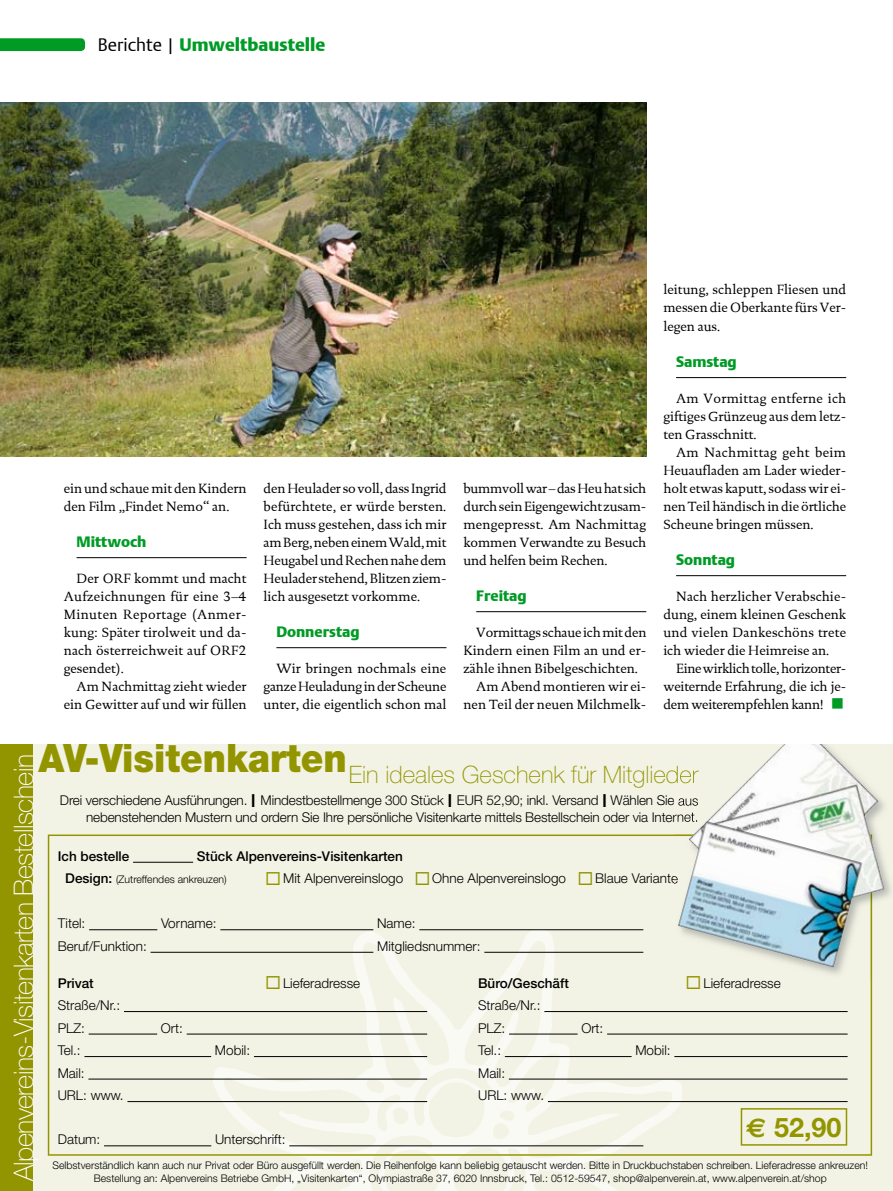
<style>
.page{position:relative;width:893px;height:1191px;background:#fff}
.page>*{position:absolute;margin:0;border:0;box-sizing:border-box;transform-origin:0 0}
.t1{font:900 39.6px "Helvetica Neue";color:#939500;scale:.91 1}
.t2{font:100 27px "Helvetica Neue";letter-spacing:-.02em;color:#fff}
.t3{font:700 27px "Helvetica Neue";color:#939500}
.t4{font:100 24px "Helvetica Neue";color:#939500}
.t5{font:900 18px "DTL Argo T";color:#009b25}
.t6{font:900 15px "DTL Argo T";color:#009b25}
.t7{font:13.5px/18px "DTL Documenta T";color:#000;text-align:justify}
.t8{font:300 13.5px/22.5px "Helvetica Neue";color:#000}
.t9{font:500 13.5px "Helvetica Neue";color:#000}
.t10{font:300 10.5px/12.6px "Helvetica Neue";color:#000;text-align:center}
.s1{font-weight:300;color:#000}
.s2{color:#009b25}
.s3{font-weight:500;font-size:18px}
.s4{font-weight:500;font-size:13.5px}
.s5{color:#939500}
</style>
<div class="page">
<hr style="left:77px;top:557px;width:170px;height:1px;background:#000">
<hr style="left:276px;top:647px;width:170px;height:1px;background:#000">
<hr style="left:476px;top:611px;width:170px;height:1px;background:#000">
<hr style="left:676px;top:377px;width:170px;height:1px;background:#000">
<hr style="left:676px;top:575px;width:170px;height:1px;background:#000">
<img style="left:0;top:102px;width:646px;height:354px">
<div style="left:0;top:744px;width:893px;height:447px;background:#f3f3e5"></div>
<img style="left:214px;top:1155px;width:467px;height:36px">
<div style="left:0;top:744px;width:33px;height:447px;background:#939500"></div>
<svg style="left:48px;top:834px;width:824px;height:321px"></svg>
<img style="left:675px;top:765px;width:3px;height:18px">
<img style="left:675px;top:814px;width:3px;height:8px">
<img style="left:675px;top:834px;width:197px;height:145px">
<img style="left:678px;top:744px;width:207px;height:223px">
<hr style="left:124px;top:1011px;width:303px;height:1px;background:#000">
<hr style="left:89px;top:1033px;width:68px;height:1px;background:#000">
<hr style="left:187px;top:1033px;width:240px;height:1px;background:#000">
<hr style="left:84px;top:1056px;width:127px;height:1px;background:#000">
<hr style="left:254px;top:1056px;width:173px;height:1px;background:#000">
<hr style="left:88px;top:1078px;width:339px;height:1px;background:#000">
<hr style="left:127px;top:1101px;width:300px;height:1px;background:#000">
<hr style="left:544px;top:1011px;width:304px;height:1px;background:#000">
<hr style="left:509px;top:1033px;width:69px;height:1px;background:#000">
<hr style="left:607px;top:1033px;width:241px;height:1px;background:#000">
<hr style="left:505px;top:1056px;width:127px;height:1px;background:#000">
<hr style="left:674px;top:1056px;width:174px;height:1px;background:#000">
<hr style="left:509px;top:1078px;width:339px;height:1px;background:#000">
<hr style="left:548px;top:1101px;width:300px;height:1px;background:#000">
<svg style="left:0;top:38px;width:85px;height:13px"></svg>
<svg style="left:741px;top:1108px;width:106px;height:37px"></svg>
<h3 class="t5" style="left:98px;top:34px;width:229px"><span class="s1">Berichte |</span> Umweltbaustelle</h3>
<p class="t7" style="left:64px;top:479px;width:184px">ein und schaue mit den Kindern den Film „Findet Nemo“ an.</p>
<p class="t6" style="left:77px;top:532px;width:71px">Mittwoch</p>
<p class="t7" style="left:64px;top:569px;width:184px;text-indent:13px">Der ORF kommt und macht Aufzeichnungen für eine 3–4<br>Minuten Reportage (Anmer&shy;kung: Später tirolweit und da&shy;nach österreichweit auf ORF2 gesendet).</p>
<p class="t7" style="left:64px;top:677px;width:184px;text-align:right">Am Nachmittag zieht wieder ein Gewitter auf und wir füllen</p>
<p class="t7" style="left:264px;top:479px;width:184px">den Heulader so voll, dass Ingrid befürchtete, er würde bersten.<br>Ich muss gestehen, dass ich mir am Berg, neben einem Wald, mit Heugabel und Rechen nahe dem Heulader stehend, Blitzen ziem&shy;lich ausgesetzt vorkomme.</p>
<p class="t6" style="left:276px;top:622px;width:85px">Donnerstag</p>
<p class="t7" style="left:264px;top:659px;width:184px;text-indent:13px">Wir bringen nochmals eine ganze Heuladung in der Scheune unter, die eigentlich schon mal</p>
<p class="t7" style="left:463px;top:479px;width:184px">bummvoll war – das Heu hat sich durch sein Eigengewicht zusam&shy;mengepresst. Am Nachmittag kommen Verwandte zu Besuch und helfen beim Rechen.</p>
<p class="t6" style="left:476px;top:586px;width:52px">Freitag</p>
<p class="t7" style="left:476px;top:623px;width:172px">Vormittags schaue ich mit den</p>
<p class="t7" style="left:463px;top:641px;width:184px">Kindern einen Film an und er-</p>
<p class="t7" style="left:463px;top:659px;width:176px">zähle ihnen Bibelgeschichten.</p>
<p class="t7" style="left:476px;top:677px;width:172px">Am Abend montieren wir ei-</p>
<p class="t7" style="left:463px;top:695px;width:184px">nen Teil der neuen Milchmelk-</p>
<p class="t7" style="left:663px;top:281px;width:184px">leitung, schleppen Fliesen und messen die Oberkante fürs Ver&shy;legen aus.</p>
<p class="t6" style="left:676px;top:352px;width:62px">Samstag</p>
<p class="t7" style="left:663px;top:389px;width:184px;text-indent:13px">Am Vormittag entferne ich giftiges Grünzeug aus dem letz&shy;ten Grasschnitt.</p>
<p class="t7" style="left:663px;top:443px;width:184px;text-indent:13px">Am Nachmittag geht beim Heuaufladen am Lader wieder&shy;holt etwas kaputt, sodass wir ei&shy;nen Teil händisch in die örtliche Scheune bringen müssen.</p>
<p class="t6" style="left:676px;top:550px;width:60px">Sonntag</p>
<p class="t7" style="left:663px;top:587px;width:184px;text-indent:13px">Nach herzlicher Verabschie&shy;dung, einem kleinen Geschenk und vielen Dankeschöns trete ich wieder die Heimreise an.</p>
<p class="t7" style="left:663px;top:659px;width:184px;text-indent:13px">Eine wirklich tolle, horizonter&shy;weiternde Erfahrung, die ich je&shy;dem weiterempfehlen kann! <span class="s2">■</span></p>
<h1 class="t1" style="left:39px;top:734px;width:340px">AV-Visitenkarten</h1>
<h2 class="t2" style="left:8px;top:1181px;width:428px;rotate:-90deg">Alpenvereins-Visitenkarten Bestellschein</h2>
<h3 class="t4" style="left:349px;top:760px;width:351px">Ein ideales Geschenk für Mitglieder</h3>
<p class="t8" style="left:60px;top:792px;width:640px;line-height:16.2px;text-align:right">Drei verschiedene Ausführungen. <span class="s3">I</span> Mindestbestellmenge 300 Stück <span class="s3">I</span> EUR 52,90; inkl. Versand <span class="s3">I</span> Wählen Sie aus nebenstehenden Mustern und ordern Sie Ihre persönliche Visitenkarte mittels Bestellschein oder via Internet.</p>
<p class="t9" style="left:58px;top:848px;width:73px">Ich bestelle</p>
<p class="t9" style="left:197px;top:848px;width:207px">Stück Alpenvereins-Visitenkarten</p>
<p class="t10" style="left:65px;top:873px;width:163px"><span class="s4">Design:</span> (Zutreffendes ankreuzen)</p>
<p class="t8" style="left:265px;top:867px;width:414px"><span class="s5">◻</span>Mit Alpenvereinslogo <span class="s5">◻</span>Ohne Alpenvereinslogo <span class="s5">◻</span>Blaue Variante</p>
<p class="t8" style="left:58px;top:912px;width:29px">Titel:</p>
<p class="t8" style="left:161px;top:912px;width:57px">Vorname:</p>
<p class="t8" style="left:377px;top:912px;width:40px">Name:</p>
<p class="t8" style="left:58px;top:934px;width:91px">Beruf/Funktion:</p>
<p class="t8" style="left:377px;top:934px;width:105px">Mitgliedsnummer:</p>
<p class="t9" style="left:58px;top:974px;width:38px">Privat</p>
<p class="t8" style="left:265px;top:971px;width:97px"><span class="s5">◻</span>Lieferadresse</p>
<p class="t8" style="left:58px;top:993px;width:64px">Straße/Nr.:<br>PLZ:</p>
<p class="t9" style="left:478px;top:974px;width:92px">Büro/Geschäft</p>
<p class="t8" style="left:686px;top:971px;width:97px"><span class="s5">◻</span>Lieferadresse</p>
<p class="t8" style="left:478px;top:993px;width:64px">Straße/Nr.:<br>PLZ:</p>
<p class="t8" style="left:161px;top:1016px;width:24px">Ort:</p>
<p class="t8" style="left:581px;top:1016px;width:24px">Ort:</p>
<p class="t8" style="left:58px;top:1038px;width:25px">Tel.:</p>
<p class="t8" style="left:215px;top:1038px;width:37px">Mobil:</p>
<p class="t8" style="left:58px;top:1061px;width:68px">Mail:<br>URL: www.</p>
<p class="t8" style="left:478px;top:1038px;width:25px">Tel.:</p>
<p class="t8" style="left:635px;top:1038px;width:37px">Mobil:</p>
<p class="t8" style="left:478px;top:1061px;width:68px">Mail:<br>URL: www.</p>
<h2 class="t3" style="left:774px;top:1111px;width:69px">52,90</h2>
<p class="t8" style="left:58px;top:1128px;width:44px">Datum:</p>
<p class="t8" style="left:215px;top:1128px;width:72px">Unterschrift:</p>
<p class="t10" style="left:53px;top:1158px;width:817px">Selbstverständlich kann auch nur Privat oder Büro ausgefüllt werden. Die Reihenfolge kann beliebig getauscht werden. Bitte in Druckbuchstaben schreiben. Lieferadresse ankreuzen!<br>Bestellung an: Alpenvereins Betriebe GmbH, „Visitenkarten“, Olympiastraße 37, 6020 Innsbruck, Tel.: 0512-59547, shop@alpenverein.at, www.alpenverein.at/shop</p>
</div>
